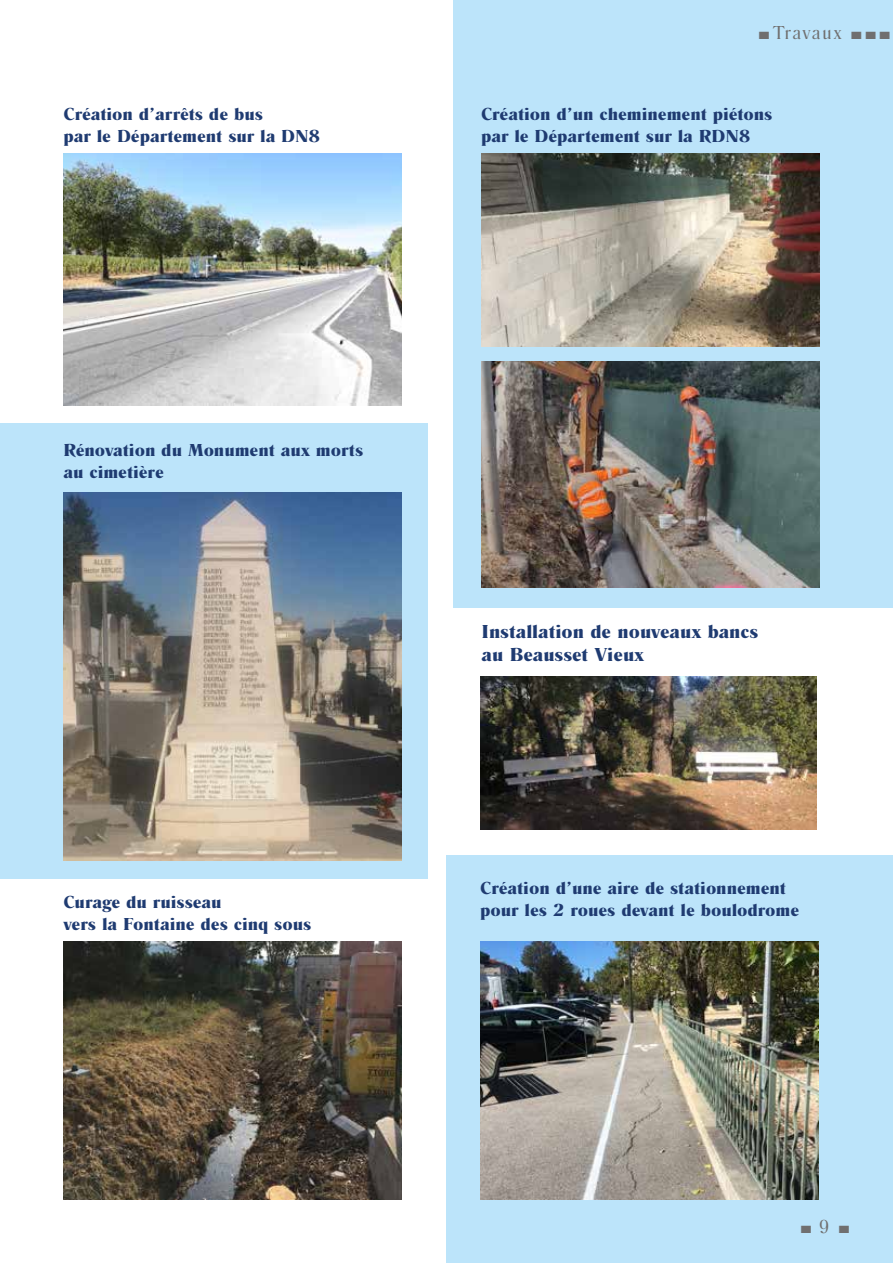
<style>
.page{position:relative;width:893px;height:1263px;background:#fff}
.page>*{position:absolute;margin:0;border:0;box-sizing:border-box;transform-origin:0 0}
.t1{font:700 19.5px/23.4px "Romana T";letter-spacing:.03em;color:#1f3b71}
.t2{font:19.5px "Romana T";letter-spacing:.095em;color:#706f6f}
.t3{font:700 18px/21.6px "Romana T";letter-spacing:.03em;color:#1f3b71}
</style>
<div class="page">
<div style="left:446px;top:855px;width:447px;height:408px;background:#bce4fa"></div>
<div style="left:454px;top:0;width:439px;height:608px;background:#bce4fa"></div>
<div style="left:0;top:423px;width:427px;height:455px;background:#bce4fa"></div>
<img style="left:64px;top:153px;width:338px;height:252px">
<img style="left:64px;top:941px;width:338px;height:258px">
<img style="left:480px;top:941px;width:339px;height:258px">
<img style="left:481px;top:153px;width:338px;height:194px">
<img style="left:481px;top:362px;width:338px;height:226px">
<img style="left:64px;top:492px;width:338px;height:369px">
<img style="left:480px;top:676px;width:337px;height:153px">
<p class="t2" style="left:759px;top:22px;width:133px">■ Travaux ■ ■ ■</p>
<p class="t3" style="left:64px;top:103px;width:258px">Création d’arrêts de bus<br>par le Département sur la DN8</p>
<p class="t3" style="left:481px;top:103px;width:292px">Création d’un cheminement piétons par le Département sur la RDN8</p>
<p class="t3" style="left:64px;top:439px;width:301px">Rénovation du Monument aux morts au cimetière</p>
<p class="t3" style="left:64px;top:892px;width:249px">Curage du ruisseau<br>vers la Fontaine des cinq sous</p>
<p class="t1" style="left:482px;top:620px;width:278px">Installation de nouveaux bancs au Beausset Vieux</p>
<p class="t3" style="left:480px;top:878px;width:320px">Création d’une aire de stationnement pour les 2 roues devant le boulodrome</p>
<p class="t2" style="left:801px;top:1216px;width:50px">■ 9 ■</p>
</div>
